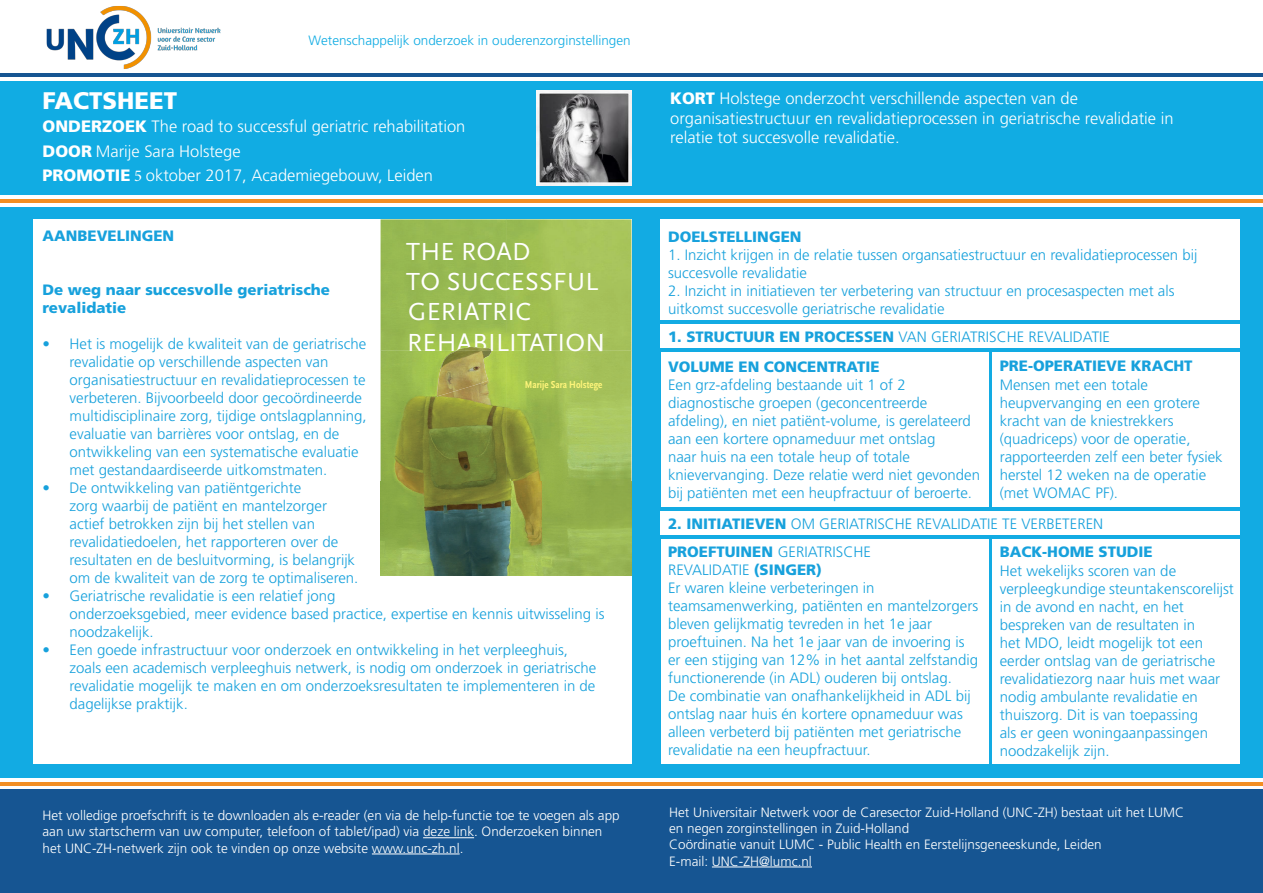
<style>
.page{position:relative;width:1263px;height:893px;background:#fff}
.page>*{position:absolute;margin:0;border:0;box-sizing:border-box;transform-origin:0 0}
.t1{font:25.8px/30.2px "Scala Sans Pro";letter-spacing:.01em;color:#fff}
.t2{font:900 24px "Frutiger";color:#fff}
.t3{font:300 16.5px/19.8px "Frutiger";color:#fff}
.t4{font:300 15px/18px "Frutiger";color:#17a1dc}
.t5{font:300 15px/18px "Frutiger";color:#14a2dc}
.t6{font:900 15px/18px "Frutiger";color:#17a1dc}
.t7{font:300 13.5px/16.2px "Frutiger";color:#fff}
.t8{font:300 13.5px "Frutiger";color:#11ace3}
.t9{font:700 condensed 10.5px "Scala Sans Pro";color:#fff57a}
.s1{font-weight:900}
.s2{font-family:"Minion Pro";font-weight:400}
</style>
<div class="page">
<div style="left:0;top:207px;width:1263px;height:570px;background:#12abe3"></div>
<div style="left:33px;top:219px;width:598px;height:545px;background:#fff"></div>
<div style="left:0;top:81px;width:1263px;height:114px;background:#11ace3"></div>
<img style="left:46px;top:6px;width:175px;height:63px">
<hr style="left:0;top:199px;width:1263px;height:3px;background:#f38e22">
<hr style="left:0;top:73px;width:1263px;height:4px;background:#165592">
<div style="left:0;top:790px;width:1263px;height:103px;background:#165592"></div>
<hr style="left:423px;top:837px;width:51px;height:1px;background:#fff">
<hr style="left:372px;top:854px;width:88px;height:1px;background:#fff">
<hr style="left:0;top:782px;width:1263px;height:3px;background:#f38e22">
<div style="left:661px;top:219px;width:579px;height:101px;background:#fff"></div>
<div style="left:661px;top:352px;width:328px;height:155px;background:#fff"></div>
<div style="left:993px;top:352px;width:247px;height:155px;background:#fff"></div>
<div style="left:993px;top:539px;width:247px;height:225px;background:#fff"></div>
<div style="left:661px;top:539px;width:328px;height:225px;background:#fff"></div>
<img style="left:381px;top:219px;width:250px;height:357px">
<img style="left:410px;top:333px;width:192px;height:18px">
<img style="left:437px;top:351px;width:54px;height:45px">
<img style="left:456px;top:347px;width:35px;height:4px">
<hr style="left:712px;top:867px;width:100px;height:1px;background:#fff">
<div style="left:661px;top:325px;width:579px;height:23px;background:#fff"></div>
<div style="left:661px;top:512px;width:579px;height:23px;background:#fff"></div>
<img style="left:536px;top:91px;width:95px;height:94px">
<p class="t8" style="left:309px;top:33px;width:324px">Wetenschappelijk onderzoek in ouderenzorginstellingen</p>
<p class="t2" style="left:43px;top:87px;width:136px">FACTSHEET</p>
<p class="t3" style="left:43px;top:116px;width:424px"><span class="s1">ONDERZOEK</span> The road to successful geriatric rehabilitation</p>
<p class="t3" style="left:43px;top:141px;width:200px"><span class="s1">DOOR</span> Marije Sara Holstege</p>
<p class="t3" style="left:43px;top:166px;width:392px"><span class="s1">PROMOTIE</span> <span class="s2">5</span> oktober 2017, Academiegebouw, Leiden</p>
<p class="t6" style="left:43px;top:226px;width:133px">AANBEVELINGEN</p>
<p class="t1" style="left:406px;top:236px;width:200px">THE ROAD<br>TO SUCCESSFUL<br>GERIATRIC<br>REHABILITATION</p>
<p class="t9" style="left:525px;top:379px;width:79px">Marije Sara Holstege</p>
<p class="t6" style="left:43px;top:280px;width:289px">De weg naar succesvolle geriatrische revalidatie</p>
<p class="t4" style="left:70px;top:334px;width:299px;text-indent:-27px">• Het is mogelijk de kwaliteit van de geriatrische revalidatie op verschillende aspecten van organisatiestructuur en revalidatieprocessen te verbeteren. Bijvoorbeeld door gecoördineerde multidisciplinaire zorg, tijdige ontslagplanning, evaluatie van barrières voor ontslag, en de ontwikkeling van een systematische evaluatie met gestandaardiseerde uitkomstmaten.</p>
<p class="t4" style="left:70px;top:478px;width:290px;text-indent:-27px">• De ontwikkeling van patiëntgerichte<br>zorg waarbij de patiënt en mantelzorger actief betrokken zijn bij het stellen van revalidatiedoelen, het rapporteren over de resultaten en de besluitvorming, is belangrijk om de kwaliteit van de zorg te optimaliseren.</p>
<p class="t4" style="left:70px;top:586px;width:537px;text-indent:-27px">• Geriatrische revalidatie is een relatief jong<br>onderzoeksgebied, meer evidence based practice, expertise en kennis uitwisseling is noodzakelijk.</p>
<p class="t4" style="left:70px;top:640px;width:528px;text-indent:-27px">• Een goede infrastructuur voor onderzoek en ontwikkeling in het verpleeghuis, zoals een academisch verpleeghuis netwerk, is nodig om onderzoek in geriatrische revalidatie mogelijk te maken en om onderzoeksresultaten te implementeren in de dagelijkse praktijk.</p>
<p class="t7" style="left:43px;top:807px;width:579px">Het volledige proefschrift is te downloaden als e-reader (en via de help-functie toe te voegen als app aan uw startscherm van uw computer, telefoon of tablet/ipad) via deze link. Onderzoeken binnen het UNC-ZH-netwerk zijn ook te vinden op onze website www.unc-zh.nl.</p>
<p class="t3" style="left:670px;top:88px;width:505px"><span class="s1">KORT</span> Holstege onderzocht verschillende aspecten van de organisatiestructuur en revalidatieprocessen in geriatrische revalidatie in relatie tot succesvolle revalidatie.</p>
<p class="t6" style="left:668px;top:227px;width:135px">DOELSTELLINGEN</p>
<p class="t4" style="left:668px;top:245px;width:531px">1. Inzicht krijgen in de relatie tussen organsatiestructuur en revalidatieprocessen bij succesvolle revalidatie</p>
<p class="t4" style="left:668px;top:281px;width:508px">2. Inzicht in initiatieven ter verbetering van structuur en procesaspecten met als uitkomst succesvolle geriatrische revalidatie</p>
<p class="t4" style="left:668px;top:328px;width:443px"><span class="s1">1. STRUCTUUR EN PROCESSEN</span> VAN GERIATRISCHE REVALIDATIE</p>
<p class="t4" style="left:1000px;top:376px;width:225px">Mensen met een totale heupvervanging en een grotere kracht van de kniestrekkers (quadriceps) voor de operatie, rapporteerden zelf een beter fysiek herstel 12 weken na de operatie (met WOMAC PF).</p>
<p class="t6" style="left:1000px;top:357px;width:194px">PRE-OPERATIEVE KRACHT</p>
<p class="t6" style="left:668px;top:357px;width:213px">VOLUME EN CONCENTRATIE</p>
<p class="t4" style="left:668px;top:376px;width:313px">Een grz-afdeling bestaande uit 1 of 2 diagnostische groepen (geconcentreerde afdeling), en niet patiënt-volume, is gerelateerd aan een kortere opnameduur met ontslag<br>naar huis na een totale heup of totale knievervanging. Deze relatie werd niet gevonden bij patiënten met een heupfractuur of beroerte.</p>
<p class="t4" style="left:668px;top:514px;width:437px"><span class="s1">2. INITIATIEVEN</span> OM GERIATRISCHE REVALIDATIE TE VERBETEREN</p>
<p class="t4" style="left:668px;top:543px;width:204px"><span class="s1">PROEFTUINEN</span> GERIATRISCHE<br>REVALIDATIE <span class="s1">(SINGER)</span></p>
<p class="t5" style="left:668px;top:578px;width:312px">Er waren kleine verbeteringen in teamsamenwerking, patiënten en mantelzorgers bleven gelijkmatig tevreden in het 1e jaar proeftuinen. Na het 1e jaar van de invoering is er een stijging van 12% in het aantal zelfstandig functionerende (in ADL) ouderen bij ontslag.</p>
<p class="t5" style="left:668px;top:686px;width:304px">De combinatie van onafhankelijkheid in ADL bij ontslag naar huis én kortere opnameduur was alleen verbeterd bij patiënten met geriatrische revalidatie na een heupfractuur.</p>
<p class="t6" style="left:1000px;top:542px;width:154px">BACK-HOME STUDIE</p>
<p class="t4" style="left:1000px;top:562px;width:236px">Het wekelijks scoren van de verpleegkundige steuntakenscorelijst in de avond en nacht, en het bespreken van de resultaten in<br>het MDO, leidt mogelijk tot een eerder ontslag van de geriatrische revalidatiezorg naar huis met waar nodig ambulante revalidatie en thuiszorg. Dit is van toepassing<br>als er geen woningaanpassingen noodzakelijk zijn.</p>
<p class="t7" style="left:669px;top:804px;width:517px">Het Universitair Netwerk voor de Caresector Zuid-Holland (UNC-ZH) bestaat uit het LUMC</p>
<p class="t7" style="left:669px;top:820px;width:242px">en negen zorginstellingen in Zuid-Holland</p>
<p class="t7" style="left:669px;top:837px;width:434px">Coördinatie vanuit LUMC - Public Health en Eerstelijnsgeneeskunde, Leiden</p>
<p class="t7" style="left:669px;top:853px;width:144px">E-mail: UNC-ZH@lumc.nl</p>
</div>
